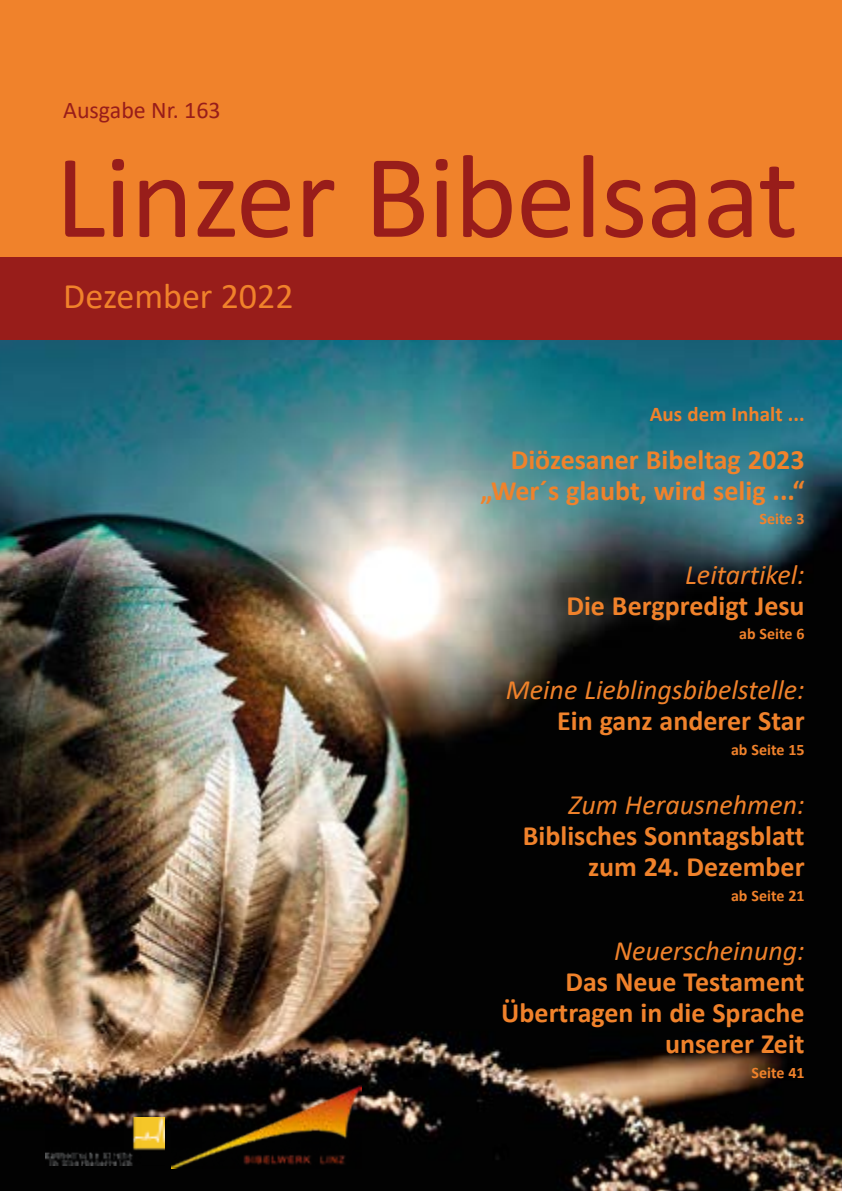
<style>
.page{position:relative;width:842px;height:1191px;background:#fff}
.page>*{position:absolute;margin:0;border:0;box-sizing:border-box;transform-origin:0 0}
.t1{font:120px "Calibri";letter-spacing:-.01em;color:#981d1a}
.t2{font:36px "Calibri";color:#f0822b}
.t3{font:700 28px/31px "Calibri";color:#f0822b;text-align:right}
.t4{font:italic 28px "Calibri";color:#f0822b}
.t5{font:24px "Calibri";color:#981d1a}
.t6{font:700 21px "Calibri";color:#f0822b}
.t7{font:700 16px "Calibri";color:#f0822b}
</style>
<div class="page">
<div style="left:0;top:0;width:842px;height:329px;background:#f0822b"></div>
<img style="left:0;top:339px;width:842px;height:852px">
<div style="left:0;top:257px;width:842px;height:82px;background:#981d1a"></div>
<img style="left:46px;top:1117px;width:119px;height:48px">
<img style="left:171px;top:1085px;width:190px;height:83px">
<p class="t5" style="left:63px;top:94px;width:159px">Ausgabe Nr. 163</p>
<h1 class="t1" style="left:55px;top:114px;width:745px">Linzer Bibelsaat</h1>
<p class="t2" style="left:63px;top:271px;width:232px">Dezember 2022</p>
<p class="t6" style="left:650px;top:399px;width:156px">Aus dem Inhalt ...</p>
<p class="t3" style="left:481px;top:443px;width:325px">Diözesaner Bibeltag 2023 „Wer´s glaubt, wird selig ...“</p>
<p class="t7" style="left:760px;top:508px;width:47px">Seite 3</p>
<p class="t4" style="left:685px;top:555px;width:121px">Leitartikel:</p>
<p class="t3" style="left:566px;top:589px;width:240px">Die Bergpredigt Jesu</p>
<p class="t7" style="left:739px;top:623px;width:67px">ab Seite 6</p>
<p class="t4" style="left:506px;top:670px;width:300px">Meine Lieblingsbibelstelle:</p>
<p class="t3" style="left:557px;top:704px;width:249px">Ein ganz anderer Star</p>
<p class="t7" style="left:731px;top:738px;width:75px">ab Seite 15</p>
<p class="t4" style="left:568px;top:785px;width:238px">Zum Herausnehmen:</p>
<p class="t3" style="left:523px;top:819px;width:283px">Biblisches Sonntagsblatt zum 24. Dezember</p>
<p class="t7" style="left:731px;top:884px;width:75px">ab Seite 21</p>
<p class="t4" style="left:614px;top:931px;width:192px">Neuerscheinung:</p>
<p class="t3" style="left:501px;top:965px;width:305px">Das Neue Testament<br>Übertragen in die Sprache unserer Zeit</p>
<p class="t7" style="left:751px;top:1061px;width:55px">Seite 41</p>
</div>
